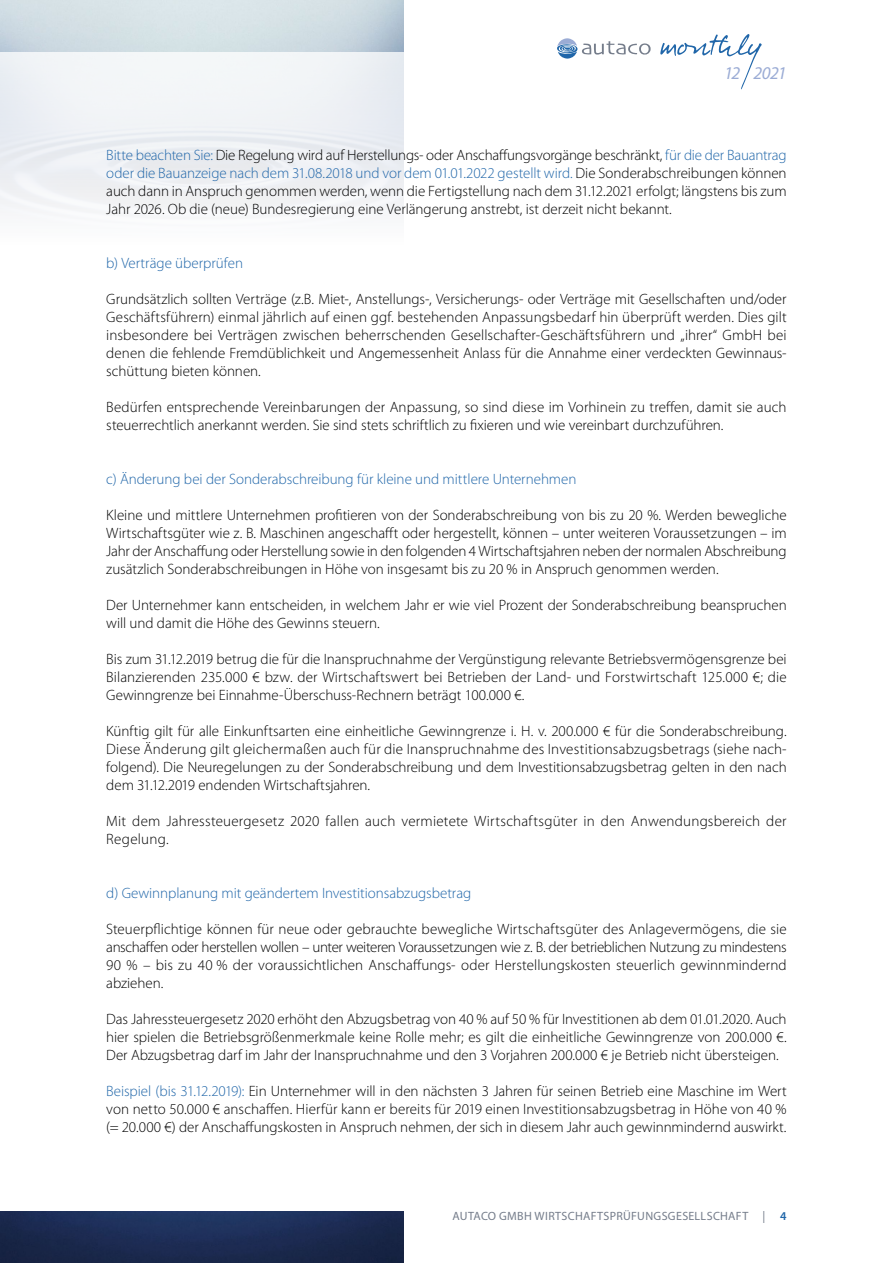
<style>
.page{position:relative;width:893px;height:1263px;background:#fff}
.page>*{position:absolute;margin:0;border:0;box-sizing:border-box;transform-origin:0 0}
.t1{font:italic 18px "Myriad Pro";letter-spacing:-.05em;color:#9bacd5}
.t2{font:300 15px/18px "Myriad Pro";color:#000;text-align:justify}
.t3{font:300 15px "Myriad Pro";letter-spacing:-.005em;color:#2066a9}
.t4{font:12px "Myriad Pro";letter-spacing:.025em;color:#757d8b}
.s1{color:#2066a9}
.s2{font-weight:600;color:#2066a9}
</style>
<div class="page">
<svg style="left:660px;top:34px;width:102px;height:55px"></svg>
<svg style="left:557px;top:38px;width:94px;height:21px"></svg>
<img style="left:0;top:1212px;width:404px;height:51px">
<p class="t1" style="left:724px;top:62px;width:64px">12 2021</p>
<p class="t2" style="left:106px;top:146px;width:682px"><span class="s1">Bitte beachten Sie:</span> Die Regelung wird auf Herstellungs- oder Anschaffungsvorgänge beschränkt, <span class="s1">für die der Bauantrag oder die Bauanzeige nach dem 31.08.2018 und vor dem 01.01.2022 gestellt wird.</span> Die Sonderabschreibungen können auch dann in Anspruch genommen werden, wenn die Fertigstellung nach dem 31.12.2021 erfolgt; längstens bis zum Jahr 2026. Ob die (neue) Bundesregierung eine Verlängerung anstrebt, ist derzeit nicht bekannt.</p>
<p class="t3" style="left:106px;top:254px;width:138px">b) Verträge überprüfen</p>
<p class="t2" style="left:106px;top:290px;width:682px">Grundsätzlich sollten Verträge (z.B. Miet-, Anstellungs-, Versicherungs- oder Verträge mit Gesellschaften und/oder Geschäftsführern) einmal jährlich auf einen ggf. bestehenden Anpassungsbedarf hin überprüft werden. Dies gilt insbesondere bei Verträgen zwischen beherrschenden Gesellschafter-Geschäftsführern und „ihrer“ GmbH bei denen die fehlende Fremdüblichkeit und Angemessenheit Anlass für die Annahme einer verdeckten Gewinnaus&shy;schüttung bieten können.</p>
<p class="t2" style="left:106px;top:398px;width:682px">Bedürfen entsprechende Vereinbarungen der Anpassung, so sind diese im Vorhinein zu treffen, damit sie auch steuerrechtlich anerkannt werden. Sie sind stets schriftlich zu fixieren und wie vereinbart durchzuführen.</p>
<p class="t3" style="left:106px;top:470px;width:472px">c) Änderung bei der Sonderabschreibung für kleine und mittlere Unternehmen</p>
<p class="t2" style="left:106px;top:506px;width:682px">Kleine und mittlere Unternehmen profitieren von der Sonderabschreibung von bis zu 20 %. Werden bewegliche Wirtschaftsgüter wie z. B. Maschinen angeschafft oder hergestellt, können – unter weiteren Voraussetzungen – im Jahr der Anschaffung oder Herstellung sowie in den folgenden 4 Wirtschaftsjahren neben der normalen Abschreibung zusätzlich Sonderabschreibungen in Höhe von insgesamt bis zu 20 % in Anspruch genommen werden.</p>
<p class="t2" style="left:106px;top:596px;width:682px">Der Unternehmer kann entscheiden, in welchem Jahr er wie viel Prozent der Sonderabschreibung beanspruchen will und damit die Höhe des Gewinns steuern.</p>
<p class="t2" style="left:106px;top:650px;width:682px">Bis zum 31.12.2019 betrug die für die Inanspruchnahme der Vergünstigung relevante Betriebsvermögensgrenze bei Bilanzierenden 235.000 € bzw. der Wirtschaftswert bei Betrieben der Land- und Forstwirtschaft 125.000 €; die Gewinngrenze bei Einnahme-Überschuss-Rechnern beträgt 100.000 €.</p>
<p class="t2" style="left:106px;top:722px;width:682px">Künftig gilt für alle Einkunftsarten eine einheitliche Gewinngrenze i. H. v. 200.000 € für die Sonderabschreibung.<br>Diese Änderung gilt gleichermaßen auch für die Inanspruchnahme des Investitionsabzugsbetrags (siehe nach&shy;folgend). Die Neuregelungen zu der Sonderabschreibung und dem Investitionsabzugsbetrag gelten in den nach dem 31.12.2019 endenden Wirtschaftsjahren.</p>
<p class="t2" style="left:106px;top:812px;width:682px">Mit dem Jahressteuergesetz 2020 fallen auch vermietete Wirtschaftsgüter in den Anwendungsbereich der<br>Regelung.</p>
<p class="t3" style="left:106px;top:884px;width:367px">d) Gewinnplanung mit geändertem Investitionsabzugsbetrag</p>
<p class="t2" style="left:106px;top:920px;width:682px">Steuerpflichtige können für neue oder gebrauchte bewegliche Wirtschaftsgüter des Anlagevermögens, die sie anschaffen oder herstellen wollen – unter weiteren Voraussetzungen wie z. B. der betrieblichen Nutzung zu mindestens 90 % – bis zu 40 % der voraussichtlichen Anschaffungs- oder Herstellungskosten steuerlich gewinnmindernd abziehen.</p>
<p class="t2" style="left:106px;top:1010px;width:682px">Das Jahressteuergesetz 2020 erhöht den Abzugsbetrag von 40 % auf 50 % für Investitionen ab dem 01.01.2020. Auch hier spielen die Betriebsgrößenmerkmale keine Rolle mehr; es gilt die einheitliche Gewinngrenze von 200.000 €.<br>Der Abzugsbetrag darf im Jahr der Inanspruchnahme und den 3 Vorjahren 200.000 € je Betrieb nicht übersteigen.</p>
<p class="t2" style="left:106px;top:1082px;width:682px"><span class="s1">Beispiel (bis 31.12.2019):</span> Ein Unternehmer will in den nächsten 3 Jahren für seinen Betrieb eine Maschine im Wert von netto 50.000 € anschaffen. Hierfür kann er bereits für 2019 einen Investitionsabzugsbetrag in Höhe von 40 % (= 20.000 €) der Anschaffungskosten in Anspruch nehmen, der sich in diesem Jahr auch gewinnmindernd auswirkt.</p>
<p class="t4" style="left:452px;top:1208px;width:336px">AUTACO GMBH WIRTSCHAFTSPRÜFUNGSGESELLSCHAFT | <span class="s2">4</span></p>
</div>
